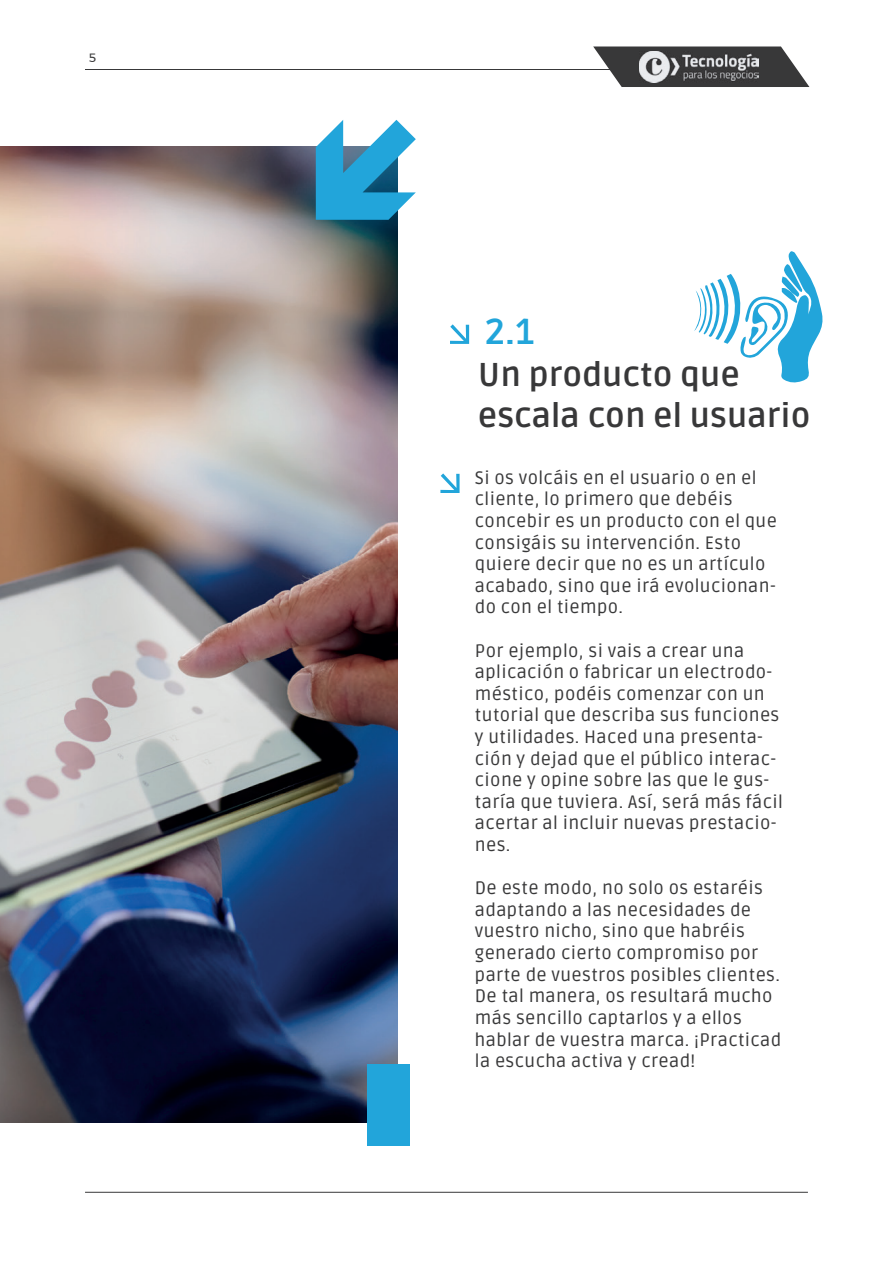
<style>
.page{position:relative;width:893px;height:1263px;background:#fff}
.page>*{position:absolute;margin:0;border:0;box-sizing:border-box;transform-origin:0 0}
.t1{font:700 36px "Ruda";color:#22a5da}
.t2{font:700 33px/40.5px "Ruda";color:#383839}
.t3{font:18px/21.6px "Ruda";letter-spacing:.02em;color:#383839}
.t4{font:12px "Montserrat";color:#383839}
</style>
<div class="page">
<hr style="left:85px;top:69px;width:673px;height:1px;background:#383839">
<hr style="left:85px;top:1192px;width:723px;height:1px;background:#383839">
<svg style="left:593px;top:47px;width:216px;height:40px"></svg>
<img style="left:639px;top:51px;width:119px;height:31px">
<svg style="left:450px;top:324px;width:19px;height:20px"></svg>
<svg style="left:440px;top:473px;width:20px;height:20px"></svg>
<img style="left:0;top:147px;width:397px;height:976px">
<svg style="left:316px;top:120px;width:100px;height:100px"></svg>
<div style="left:367px;top:1064px;width:43px;height:81px;background:#22a5da"></div>
<svg style="left:694px;top:251px;width:129px;height:132px"></svg>
<p class="t4" style="left:89px;top:49px;width:9px">5</p>
<h1 class="t1" style="left:485px;top:311px;width:51px">2.1</h1>
<h2 class="t2" style="left:478px;top:355px;width:334px">Un producto que escala con el usuario</h2>
<p class="t3" style="left:475px;top:467px;width:304px">Si os volcáis en el usuario o en el cliente, lo primero que debéis concebir es un producto con el que consigáis su intervención. Esto quiere decir que no es un artículo acabado, sino que irá evolucionan&shy;do con el tiempo.</p>
<p class="t3" style="left:475px;top:640px;width:309px">Por ejemplo, si vais a crear una aplicación o fabricar un electrodo&shy;méstico, podéis comenzar con un tutorial que describa sus funciones y utilidades. Haced una presenta&shy;ción y dejad que el público interac&shy;cione y opine sobre las que le gus&shy;taría que tuviera. Así, será más fácil acertar al incluir nuevas prestacio&shy;nes.</p>
<p class="t3" style="left:475px;top:877px;width:308px">De este modo, no solo os estaréis adaptando a las necesidades de vuestro nicho, sino que habréis generado cierto compromiso por parte de vuestros posibles clientes.<br>De tal manera, os resultará mucho más sencillo captarlos y a ellos hablar de vuestra marca. ¡Practicad la escucha activa y cread!</p>
</div>
